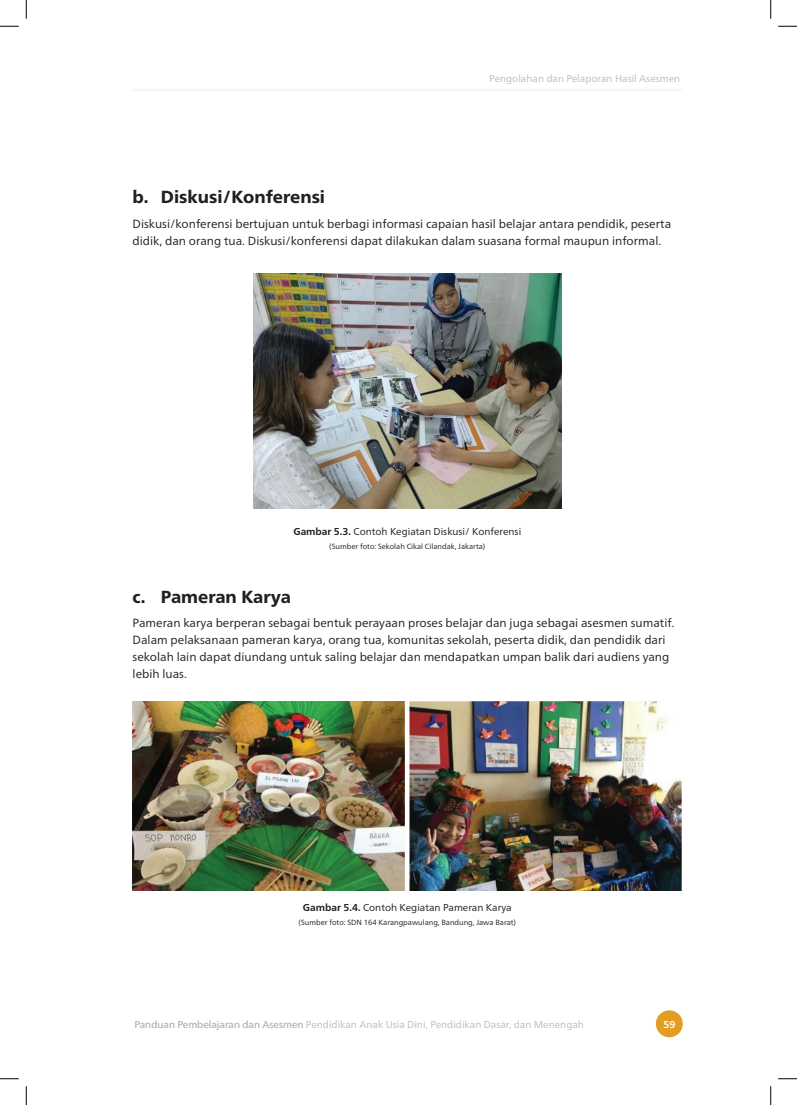
<style>
.page{position:relative;width:797px;height:1105px;background:#fff}
.page>*{position:absolute;margin:0;border:0;box-sizing:border-box;transform-origin:0 0}
.t1{font:800 17.5px "Neue Frutiger World";color:#231f20}
.t2{font:11.88px/17.1px "Neue Frutiger World";color:#231f20}
.t3{font:10px "Neue Frutiger World";color:#bcbdc0}
.t4{font:10px "Neue Frutiger World";color:#231f20}
.t5{font:700 10px "Neue Frutiger World";color:#fff}
.t6{font:7.5px "Neue Frutiger World";color:#231f20}
.s1{font-weight:700}
</style>
<div class="page">
<div style="left:656px;top:1010px;width:26px;height:27px;background:#e29e23;border-radius:50%"></div>
<hr style="left:133px;top:90px;width:549px;height:1px;background:#e3edf7">
<img style="left:253px;top:273px;width:308px;height:235px">
<img style="left:133px;top:701px;width:549px;height:190px">
<svg style="left:0;top:25px;width:19px;height:2px"></svg>
<svg style="left:778px;top:25px;width:19px;height:2px"></svg>
<svg style="left:0;top:1078px;width:19px;height:1px"></svg>
<svg style="left:778px;top:1078px;width:19px;height:1px"></svg>
<svg style="left:25px;top:0;width:2px;height:19px"></svg>
<svg style="left:25px;top:1086px;width:2px;height:19px"></svg>
<svg style="left:770px;top:0;width:1px;height:19px"></svg>
<svg style="left:770px;top:1086px;width:1px;height:19px"></svg>
<p class="t3" style="left:489px;top:70px;width:192px">Pengolahan dan Pelaporan Hasil Asesmen</p>
<h1 class="t1" style="left:133px;top:187px;width:194px">b. Diskusi/Konferensi</h1>
<p class="t2" style="left:133px;top:215px;width:540px">Diskusi/konferensi bertujuan untuk berbagi informasi capaian hasil belajar antara pendidik, peserta didik, dan orang tua. Diskusi/konferensi dapat dilakukan dalam suasana formal maupun informal.</p>
<p class="t4" style="left:293px;top:524px;width:229px"><span class="s1">Gambar 5.3.</span> Contoh Kegiatan Diskusi/ Konferensi</p>
<p class="t6" style="left:329px;top:541px;width:158px">(Sumber foto: Sekolah Cikal Cilandak, Jakarta)</p>
<h1 class="t1" style="left:133px;top:587px;width:160px">c. Pameran Karya</h1>
<p class="t2" style="left:133px;top:614px;width:543px">Pameran karya berperan sebagai bentuk perayaan proses belajar dan juga sebagai asesmen sumatif.<br>Dalam pelaksanaan pameran karya, orang tua, komunitas sekolah, peserta didik, dan pendidik dari sekolah lain dapat diundang untuk saling belajar dan mendapatkan umpan balik dari audiens yang lebih luas.</p>
<p class="t4" style="left:303px;top:900px;width:210px"><span class="s1">Gambar 5.4.</span> Contoh Kegiatan Pameran Karya</p>
<p class="t6" style="left:299px;top:917px;width:219px">(Sumber foto: SDN 164 Karangpawulang, Bandung, Jawa Barat)</p>
<p class="t3" style="left:134px;top:1016px;width:451px">Panduan Pembelajaran dan Asesmen Pendidikan Anak Usia Dini, Pendidikan Dasar, dan Menengah</p>
<p class="t5" style="left:663px;top:1015px;width:13px">59</p>
</div>
